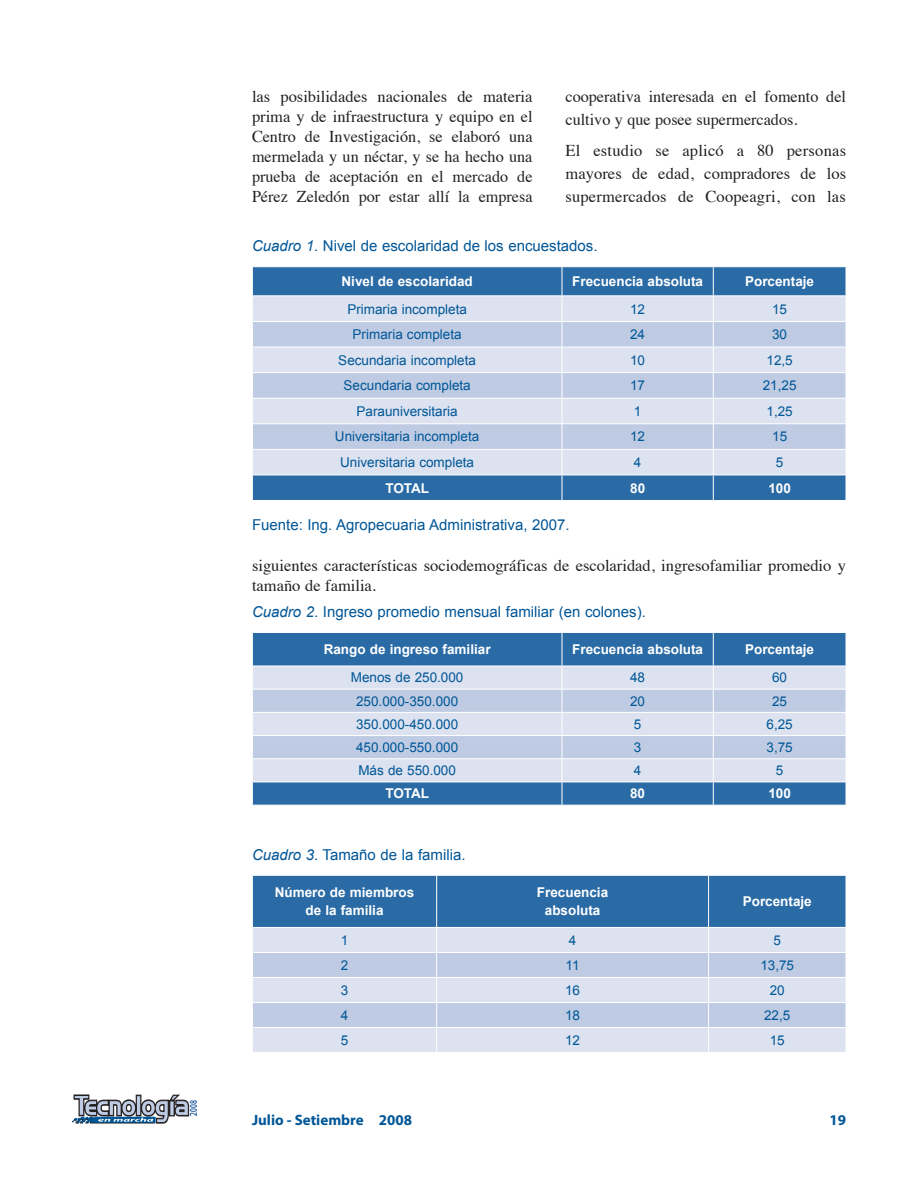
<style>
.page{position:relative;width:918px;height:1188px;background:#fff}
.page>*{position:absolute;margin:0;border:0;box-sizing:border-box;transform-origin:0 0}
.t1{font:16.5px/20px "Times";color:#231f20;text-align:justify}
.t2{font:15px "Arial";color:#005697}
.t3{font:700 15px "Myriad Pro";color:#005697}
.t4{font:13.5px "Arial";color:#005697}
.t5{font:700 13.5px/18px "Arial";color:#fff;text-align:center}
.s1{font-style:italic}
</style>
<div class="page">
<svg style="left:72px;top:1095px;width:125px;height:29px"></svg>
<div style="left:253px;top:267px;width:593px;height:233px;background:#2a6ba6"></div>
<div style="left:253px;top:296px;width:593px;height:179px;background:#dce2ef"></div>
<svg style="left:253px;top:322px;width:593px;height:127px;background:#cad4e7"></svg>
<hr style="left:252px;top:295px;width:310px;height:1px;background:#fff">
<hr style="left:562px;top:295px;width:151px;height:1px;background:#fff">
<hr style="left:713px;top:295px;width:133px;height:1px;background:#fff">
<hr style="left:252px;top:321px;width:310px;height:1px;background:#fff">
<hr style="left:562px;top:321px;width:151px;height:1px;background:#fff">
<hr style="left:713px;top:321px;width:133px;height:1px;background:#fff">
<hr style="left:252px;top:347px;width:310px;height:1px;background:#fff">
<hr style="left:562px;top:347px;width:151px;height:1px;background:#fff">
<hr style="left:713px;top:347px;width:133px;height:1px;background:#fff">
<hr style="left:252px;top:372px;width:310px;height:1px;background:#fff">
<hr style="left:562px;top:372px;width:151px;height:1px;background:#fff">
<hr style="left:713px;top:372px;width:133px;height:1px;background:#fff">
<hr style="left:252px;top:398px;width:310px;height:1px;background:#fff">
<hr style="left:562px;top:398px;width:151px;height:1px;background:#fff">
<hr style="left:713px;top:398px;width:133px;height:1px;background:#fff">
<hr style="left:252px;top:423px;width:310px;height:1px;background:#fff">
<hr style="left:562px;top:423px;width:151px;height:1px;background:#fff">
<hr style="left:713px;top:423px;width:133px;height:1px;background:#fff">
<hr style="left:252px;top:449px;width:310px;height:1px;background:#fff">
<hr style="left:562px;top:449px;width:151px;height:1px;background:#fff">
<hr style="left:713px;top:449px;width:133px;height:1px;background:#fff">
<hr style="left:252px;top:475px;width:310px;height:1px;background:#fff">
<svg style="left:252px;top:267px;width:1px;height:233px"></svg>
<hr style="left:562px;top:475px;width:151px;height:1px;background:#fff">
<svg style="left:562px;top:267px;width:1px;height:233px"></svg>
<hr style="left:713px;top:475px;width:133px;height:1px;background:#fff">
<svg style="left:713px;top:267px;width:1px;height:233px"></svg>
<div style="left:253px;top:633px;width:593px;height:33px;background:#2a6ba6"></div>
<hr style="left:562px;top:633px;width:1px;height:33px;background:#fff">
<hr style="left:713px;top:633px;width:1px;height:33px;background:#fff">
<svg style="left:252px;top:666px;width:594px;height:139px;background:#b7c9e0"></svg>
<svg style="left:252px;top:875px;width:594px;height:177px;background:#a2bad7"></svg>
<p class="t1" style="left:252px;top:85px;width:282px">las posibilidades nacionales de materia prima y de infraestructura y equipo en el Centro de Investigación, se elaboró una mermelada y un néctar, y se ha hecho una prueba de aceptación en el mercado de Pérez Zeledón por estar allí la empresa</p>
<p class="t1" style="left:566px;top:84px;width:282px;line-height:22.8px">cooperativa interesada en el fomento del cultivo y que posee supermercados.</p>
<p class="t1" style="left:566px;top:138px;width:282px;line-height:22.8px">El estudio se aplicó a 80 personas mayores de edad, compradores de los supermercados de Coopeagri, con las</p>
<p class="t2" style="left:252px;top:236px;width:347px"><span class="s1">Cuadro 1</span>. Nivel de escolaridad de los encuestados.</p>
<p class="t5" style="left:342px;top:273px;width:133px">Nivel de escolaridad</p>
<p class="t5" style="left:572px;top:273px;width:132px">Frecuencia absoluta</p>
<p class="t5" style="left:745px;top:273px;width:71px">Porcentaje</p>
<p class="t4" style="left:347px;top:300px;width:121px">Primaria incompleta</p>
<p class="t4" style="left:630px;top:300px;width:17px">12</p>
<p class="t4" style="left:772px;top:300px;width:17px">15</p>
<p class="t4" style="left:353px;top:326px;width:111px">Primaria completa</p>
<p class="t4" style="left:630px;top:326px;width:17px">24</p>
<p class="t4" style="left:772px;top:326px;width:17px">30</p>
<p class="t4" style="left:338px;top:351px;width:139px">Secundaria incompleta</p>
<p class="t4" style="left:630px;top:351px;width:17px">10</p>
<p class="t4" style="left:767px;top:351px;width:28px">12,5</p>
<p class="t4" style="left:344px;top:377px;width:129px">Secundaria completa</p>
<p class="t4" style="left:630px;top:377px;width:17px">17</p>
<p class="t4" style="left:763px;top:377px;width:35px">21,25</p>
<p class="t4" style="left:357px;top:402px;width:103px">Parauniversitaria</p>
<p class="t4" style="left:634px;top:402px;width:9px">1</p>
<p class="t4" style="left:767px;top:402px;width:28px">1,25</p>
<p class="t4" style="left:335px;top:428px;width:146px">Universitaria incompleta</p>
<p class="t4" style="left:630px;top:428px;width:17px">12</p>
<p class="t4" style="left:772px;top:428px;width:17px">15</p>
<p class="t4" style="left:340px;top:453px;width:135px">Universitaria completa</p>
<p class="t4" style="left:634px;top:453px;width:9px">4</p>
<p class="t4" style="left:776px;top:453px;width:9px">5</p>
<p class="t5" style="left:385px;top:479px;width:45px">TOTAL</p>
<p class="t5" style="left:630px;top:479px;width:17px">80</p>
<p class="t5" style="left:768px;top:479px;width:24px">100</p>
<p class="t2" style="left:252px;top:515px;width:319px">Fuente: Ing. Agropecuaria Administrativa, 2007.</p>
<p class="t1" style="left:252px;top:554px;width:595px;line-height:19.5px">siguientes características sociodemográficas de escolaridad, ingresofamiliar promedio y tamaño de familia.</p>
<p class="t2" style="left:252px;top:602px;width:395px"><span class="s1">Cuadro 2</span>. Ingreso promedio mensual familiar (en colones).</p>
<p class="t5" style="left:324px;top:641px;width:168px">Rango de ingreso familiar</p>
<p class="t5" style="left:572px;top:641px;width:132px">Frecuencia absoluta</p>
<p class="t5" style="left:745px;top:641px;width:71px">Porcentaje</p>
<p class="t4" style="left:351px;top:669px;width:114px">Menos de 250.000</p>
<p class="t4" style="left:630px;top:669px;width:17px">48</p>
<p class="t4" style="left:772px;top:669px;width:17px">60</p>
<p class="t4" style="left:356px;top:692px;width:104px">250.000-350.000</p>
<p class="t4" style="left:630px;top:692px;width:17px">20</p>
<p class="t4" style="left:772px;top:692px;width:17px">25</p>
<p class="t4" style="left:356px;top:715px;width:104px">350.000-450.000</p>
<p class="t4" style="left:634px;top:715px;width:9px">5</p>
<p class="t4" style="left:767px;top:715px;width:28px">6,25</p>
<p class="t4" style="left:356px;top:738px;width:104px">450.000-550.000</p>
<p class="t4" style="left:634px;top:738px;width:9px">3</p>
<p class="t4" style="left:767px;top:738px;width:28px">3,75</p>
<p class="t4" style="left:358px;top:762px;width:99px">Más de 550.000</p>
<p class="t4" style="left:634px;top:762px;width:9px">4</p>
<p class="t4" style="left:776px;top:762px;width:9px">5</p>
<p class="t5" style="left:385px;top:785px;width:45px">TOTAL</p>
<p class="t5" style="left:630px;top:785px;width:17px">80</p>
<p class="t5" style="left:768px;top:785px;width:24px">100</p>
<p class="t2" style="left:252px;top:845px;width:215px"><span class="s1">Cuadro 3</span>. Tamaño de la familia.</p>
<p class="t5" style="left:275px;top:884px;width:141px">Número de miembros de la familia</p>
<p class="t5" style="left:537px;top:884px;width:73px">Frecuencia absoluta</p>
<p class="t5" style="left:743px;top:893px;width:71px">Porcentaje</p>
<p class="t4" style="left:341px;top:931px;width:9px">1</p>
<p class="t4" style="left:569px;top:931px;width:9px">4</p>
<p class="t4" style="left:774px;top:931px;width:9px">5</p>
<p class="t4" style="left:341px;top:956px;width:9px">2</p>
<p class="t4" style="left:566px;top:956px;width:16px">11</p>
<p class="t4" style="left:760px;top:956px;width:35px">13,75</p>
<p class="t4" style="left:341px;top:981px;width:9px">3</p>
<p class="t4" style="left:565px;top:981px;width:17px">16</p>
<p class="t4" style="left:770px;top:981px;width:17px">20</p>
<p class="t4" style="left:341px;top:1006px;width:9px">4</p>
<p class="t4" style="left:565px;top:1006px;width:17px">18</p>
<p class="t4" style="left:764px;top:1006px;width:28px">22,5</p>
<p class="t4" style="left:341px;top:1031px;width:9px">5</p>
<p class="t4" style="left:565px;top:1031px;width:17px">12</p>
<p class="t4" style="left:770px;top:1031px;width:17px">15</p>
<p class="t3" style="left:252px;top:1110px;width:162px">Julio - Setiembre 2008</p>
<p class="t3" style="left:829px;top:1110px;width:18px">19</p>
</div>
